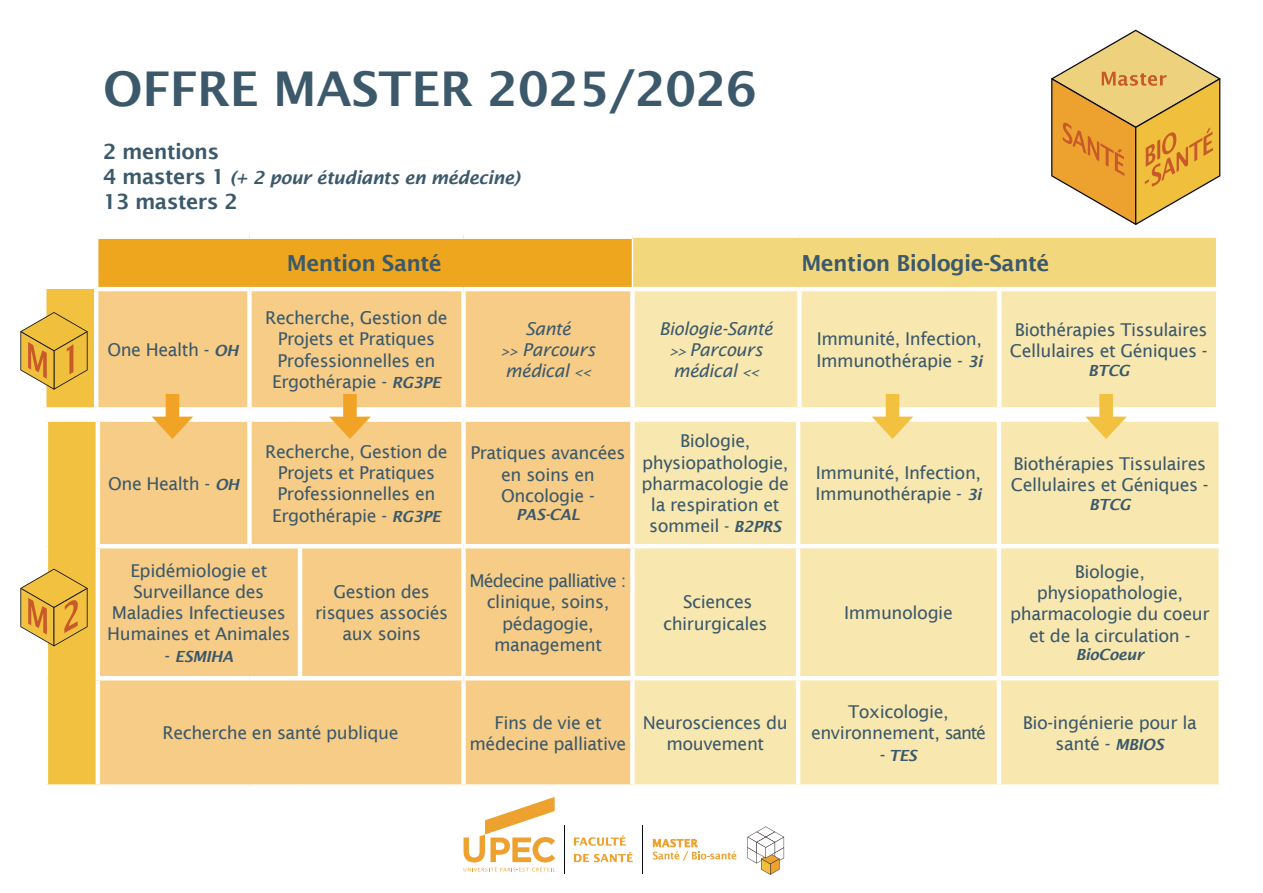
<style>
.page{position:relative;width:1263px;height:893px;background:#fff}
.page>*{position:absolute;margin:0;border:0;box-sizing:border-box;transform-origin:0 0}
.t1{font:600 48px "Lucida Sans";letter-spacing:-.005em;color:#3b596b}
.t2{font:600 22.2px "Lucida Sans";letter-spacing:-.025em;color:#3b596b}
.t3{font:600 21px "Lucida Sans";letter-spacing:-.025em;color:#3b596b}
.t4{font:italic 600 18px "Lucida Sans";letter-spacing:-.025em;color:#3b596b}
.t5{font:17.7px/21.3px "Lucida Sans";letter-spacing:-.025em;color:#3b596b;text-align:center}
.t6{font:italic 17.7px/21.3px "Lucida Sans";letter-spacing:-.025em;color:#3b596b;text-align:center}
.t7{font:italic 600 15.45px "Lucida Sans";letter-spacing:-.025em;color:#3b596b}
.s1{font-style:normal;font-size:21px}
.s2{font-weight:600;font-style:italic;font-size:15.45px}
.s3{font-size:13.5px}
.s4{font-size:16.65px}
.s5{font-weight:400;font-style:normal;font-size:17.7px}
</style>
<div class="page">
<svg style="left:1051px;top:30px;width:170px;height:195px"></svg>
<div style="left:96px;top:236px;width:536px;height:53px;background:#eea61f"></div>
<div style="left:632px;top:236px;width:586px;height:53px;background:#f3d77d"></div>
<div style="left:44px;top:289px;width:52px;height:120px;background:#f1c13f"></div>
<div style="left:98px;top:291px;width:532px;height:116px;background:#f7cc87"></div>
<div style="left:635px;top:291px;width:581px;height:116px;background:#f8e7af"></div>
<div style="left:632px;top:233px;width:167px;height:5px;background:#fff"></div>
<div style="left:799px;top:233px;width:200px;height:5px;background:#fff"></div>
<div style="left:999px;top:233px;width:221px;height:5px;background:#fff"></div>
<hr style="left:1216px;top:238px;width:4px;height:49px;background:#fff">
<hr style="left:632px;top:287px;width:167px;height:4px;background:#fff">
<hr style="left:799px;top:287px;width:200px;height:4px;background:#fff">
<div style="left:797px;top:291px;width:5px;height:116px;background:#fff"></div>
<hr style="left:999px;top:287px;width:221px;height:4px;background:#fff">
<hr style="left:997px;top:291px;width:4px;height:116px;background:#fff">
<hr style="left:42px;top:289px;width:4px;height:118px;background:#fff">
<div style="left:42px;top:407px;width:54px;height:5px;background:#fff"></div>
<hr style="left:94px;top:291px;width:4px;height:116px;background:#fff">
<div style="left:247px;top:291px;width:5px;height:116px;background:#fff"></div>
<div style="left:461px;top:291px;width:5px;height:116px;background:#fff"></div>
<hr style="left:94px;top:239px;width:4px;height:48px;background:#fff">
<div style="left:94px;top:232px;width:155px;height:7px;background:#fff"></div>
<div style="left:249px;top:232px;width:214px;height:7px;background:#fff"></div>
<div style="left:463px;top:232px;width:169px;height:7px;background:#fff"></div>
<hr style="left:632px;top:239px;width:1px;height:48px;background:#fff">
<hr style="left:94px;top:287px;width:155px;height:4px;background:#fff">
<hr style="left:249px;top:287px;width:214px;height:4px;background:#fff">
<hr style="left:463px;top:287px;width:169px;height:4px;background:#fff">
<svg style="left:20px;top:312px;width:68px;height:78px"></svg>
<div style="left:46px;top:420px;width:52px;height:367px;background:#f1c13f"></div>
<div style="left:100px;top:422px;width:530px;height:362px;background:#f7cc87"></div>
<div style="left:635px;top:422px;width:583px;height:362px;background:#f8e7af"></div>
<hr style="left:796px;top:422px;width:4px;height:122px;background:#fff">
<hr style="left:997px;top:422px;width:4px;height:122px;background:#fff">
<hr style="left:632px;top:544px;width:166px;height:4px;background:#fff">
<hr style="left:798px;top:544px;width:201px;height:4px;background:#fff">
<hr style="left:796px;top:548px;width:4px;height:128px;background:#fff">
<hr style="left:999px;top:544px;width:224px;height:4px;background:#fff">
<hr style="left:997px;top:548px;width:4px;height:128px;background:#fff">
<hr style="left:632px;top:676px;width:166px;height:4px;background:#fff">
<hr style="left:798px;top:676px;width:201px;height:4px;background:#fff">
<hr style="left:796px;top:680px;width:4px;height:104px;background:#fff">
<hr style="left:999px;top:676px;width:224px;height:4px;background:#fff">
<hr style="left:997px;top:680px;width:4px;height:104px;background:#fff">
<hr style="left:44px;top:422px;width:4px;height:124px;background:#fff">
<hr style="left:44px;top:546px;width:4px;height:132px;background:#fff">
<hr style="left:44px;top:678px;width:4px;height:106px;background:#fff">
<div style="left:44px;top:417px;width:54px;height:5px;background:#fff"></div>
<div style="left:44px;top:784px;width:54px;height:5px;background:#fff"></div>
<hr style="left:463px;top:544px;width:169px;height:4px;background:#fff">
<hr style="left:96px;top:548px;width:4px;height:128px;background:#fff">
<hr style="left:298px;top:548px;width:4px;height:128px;background:#fff">
<div style="left:461px;top:548px;width:5px;height:128px;background:#fff"></div>
<div style="left:461px;top:422px;width:5px;height:122px;background:#fff"></div>
<hr style="left:249px;top:544px;width:51px;height:4px;background:#fff">
<hr style="left:300px;top:544px;width:163px;height:4px;background:#fff">
<hr style="left:96px;top:422px;width:4px;height:122px;background:#fff">
<div style="left:247px;top:422px;width:5px;height:122px;background:#fff"></div>
<hr style="left:96px;top:544px;width:153px;height:4px;background:#fff">
<hr style="left:96px;top:676px;width:153px;height:4px;background:#fff">
<hr style="left:96px;top:680px;width:4px;height:104px;background:#fff">
<hr style="left:249px;top:676px;width:51px;height:4px;background:#fff">
<hr style="left:300px;top:676px;width:163px;height:4px;background:#fff">
<hr style="left:463px;top:676px;width:169px;height:4px;background:#fff">
<div style="left:461px;top:680px;width:5px;height:104px;background:#fff"></div>
<svg style="left:20px;top:569px;width:68px;height:77px"></svg>
<hr style="left:564px;top:825px;width:1px;height:49px;background:#070b14">
<svg style="left:574px;top:835px;width:52px;height:11px"></svg>
<svg style="left:574px;top:852px;width:59px;height:10px"></svg>
<svg style="left:463px;top:797px;width:92px;height:74px"></svg>
<svg style="left:653px;top:839px;width:83px;height:22px"></svg>
<hr style="left:642px;top:825px;width:1px;height:49px;background:#070b14">
<svg style="left:747px;top:826px;width:37px;height:49px"></svg>
<div style="left:166px;top:394px;width:13px;height:31px;background:#f0a325"></div>
<svg style="left:152px;top:417px;width:41px;height:22px"></svg>
<div style="left:343px;top:394px;width:14px;height:31px;background:#f0a325"></div>
<svg style="left:329px;top:417px;width:42px;height:22px"></svg>
<div style="left:886px;top:394px;width:13px;height:31px;background:#f1c13f"></div>
<svg style="left:872px;top:417px;width:41px;height:22px"></svg>
<div style="left:1099px;top:394px;width:14px;height:31px;background:#f1c13f"></div>
<svg style="left:1085px;top:417px;width:42px;height:22px"></svg>
<h1 class="t1" style="left:103px;top:62px;width:655px">OFFRE MASTER 2025/2026</h1>
<p class="t3" style="left:103px;top:139px;width:118px">2 mentions</p>
<p class="t4" style="left:103px;top:167px;width:419px"><span class="s1">4 masters 1</span> (+ 2 pour étudiants en médecine)</p>
<p class="t3" style="left:103px;top:190px;width:136px">13 masters 2</p>
<p class="t5" style="left:107px;top:339px;width:132px">One Health - <span class="s2">OH</span></p>
<p class="t5" style="left:108px;top:473px;width:132px">One Health - <span class="s2">OH</span></p>
<p class="t2" style="left:287px;top:250px;width:156px">Mention Santé</p>
<p class="t2" style="left:801px;top:250px;width:250px">Mention Biologie-Santé</p>
<p class="t5" style="left:265px;top:307px;width:184px">Recherche, Gestion de<br>Projets et Pratiques<br>Professionnelles en<br>Ergothérapie - <span class="s2">RG3PE</span></p>
<p class="t6" style="left:500px;top:318px;width:96px">Santé<br><span class="s3">&gt;&gt;</span> Parcours médical <span class="s3">&lt;&lt;</span></p>
<p class="t6" style="left:659px;top:318px;width:115px">Biologie-Santé <span class="s3">&gt;&gt;</span> Parcours médical <span class="s3">&lt;&lt;</span></p>
<p class="t5" style="left:816px;top:328px;width:167px;text-align:left">Immunité, Infection,<br>Immunothérapie - <span class="s2">3i</span></p>
<p class="t5" style="left:1010px;top:319px;width:199px;text-align:left">Biothérapies Tissulaires<br>Cellulaires et Géniques -</p>
<p class="t7" style="left:1088px;top:362px;width:43px">BTCG</p>
<p class="t5" style="left:265px;top:441px;width:184px">Recherche, Gestion de<br>Projets et Pratiques<br>Professionnelles en<br>Ergothérapie - <span class="s2">RG3PE</span></p>
<p class="t5" style="left:470px;top:442px;width:157px">Pratiques avancées en soins en<br>Oncologie -</p>
<p class="t7" style="left:516px;top:506px;width:65px">PAS-CAL</p>
<p class="t5" style="left:641px;top:430px;width:149px">Biologie, physiopathologie, pharmacologie de la respiration et sommeil <span class="s4">-</span> <span class="s2">B2PRS</span></p>
<p class="t5" style="left:816px;top:462px;width:167px;text-align:left">Immunité, Infection,<br>Immunothérapie - <span class="s2">3i</span></p>
<p class="t5" style="left:1011px;top:453px;width:199px;text-align:left">Biothérapies Tissulaires<br>Cellulaires et Géniques -</p>
<p class="t7" style="left:1089px;top:495px;width:43px">BTCG</p>
<p class="t5" style="left:107px;top:560px;width:185px">Epidémiologie et<br>Surveillance des<br>Maladies Infectieuses<br>Humaines et Animales</p>
<p class="t7" style="left:164px;top:647px;width:70px"><span class="s5">-</span> ESMIHA</p>
<p class="t5" style="left:315px;top:581px;width:135px">Gestion des risques associés aux soins</p>
<p class="t5" style="left:469px;top:570px;width:159px">Médecine palliative : clinique, soins, pédagogie, management</p>
<p class="t5" style="left:663px;top:591px;width:106px">Sciences chirurgicales</p>
<p class="t5" style="left:844px;top:602px;width:110px">Immunologie</p>
<p class="t5" style="left:163px;top:722px;width:238px">Recherche en santé publique</p>
<p class="t5" style="left:469px;top:712px;width:158px">Fins de vie et médecine palliative</p>
<p class="t5" style="left:643px;top:712px;width:147px">Neurosciences du mouvement</p>
<p class="t5" style="left:811px;top:701px;width:176px">Toxicologie, environnement, santé</p>
<p class="t7" style="left:880px;top:746px;width:39px"><span class="s5">-</span> TES</p>
<p class="t5" style="left:1010px;top:561px;width:201px">Biologie, physiopathologie, pharmacologie du coeur et de la circulation -</p>
<p class="t7" style="left:1076px;top:646px;width:70px">BioCoeur</p>
<p class="t5" style="left:1023px;top:712px;width:176px">Bio-ingénierie pour la santé - <span class="s2">MBIOS</span></p>
</div>
